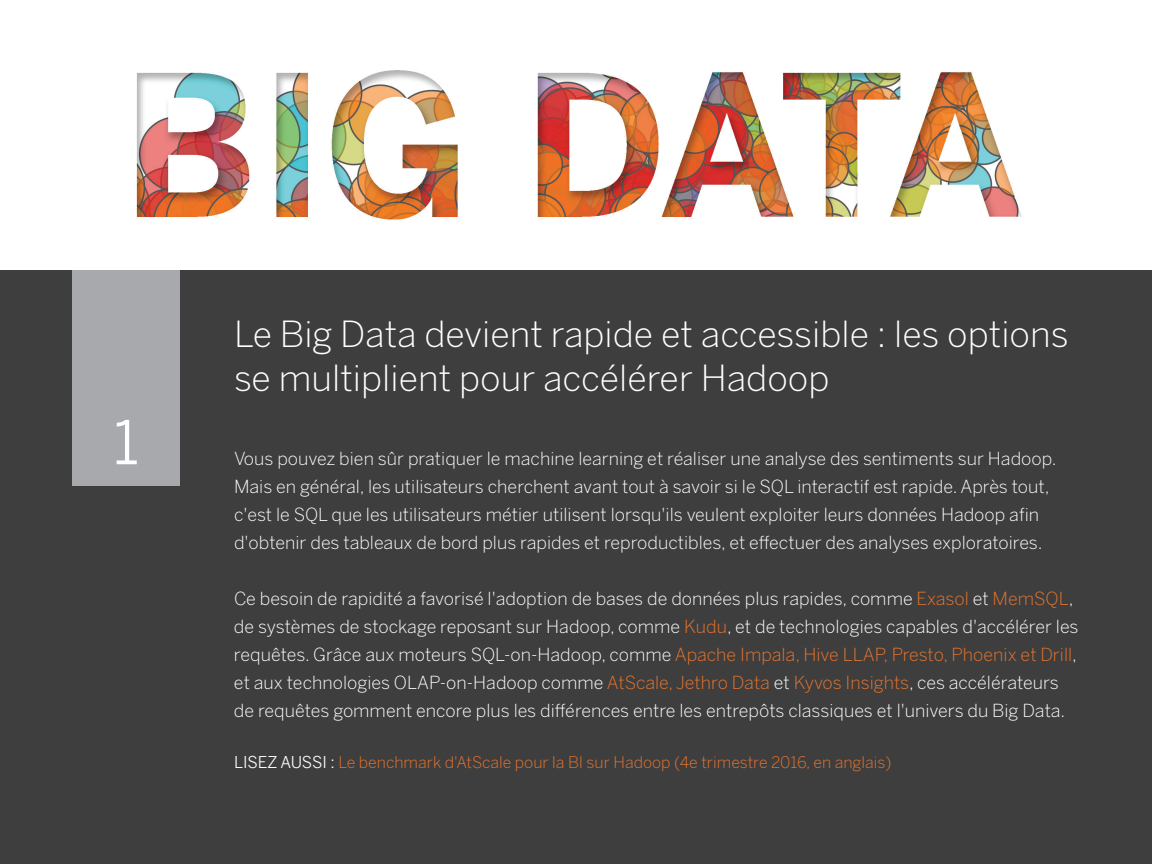
<style>
.page{position:relative;width:1152px;height:864px;background:#3e3e3f}
.page>*{position:absolute;margin:0;border:0;box-sizing:border-box;transform-origin:0 0}
.t1{font:60px "Benton Sans";color:#fff}
.t2{font:300 36px/44px "Benton Sans";color:#fff}
.t3{font:300 18px/28px "Benton Sans";color:#fff}
.t4{font:300 16px "Benton Sans";color:#e9752d}
.s1{color:#e9752d}
.s2{font-weight:400;color:#fff}
</style>
<div class="page">
<div style="left:72px;top:270px;width:108px;height:216px;background:#a8a9ad"></div>
<img style="left:0;top:0;width:1152px;height:270px">
<h1 class="t1" style="left:113px;top:407px;width:27px">1</h1>
<h2 class="t2" style="left:234px;top:311px;width:836px">Le Big Data devient rapide et accessible : les options se multiplient pour accélérer Hadoop</h2>
<p class="t3" style="left:234px;top:444px;width:824px">Vous pouvez bien sûr pratiquer le machine learning et réaliser une analyse des sentiments sur Hadoop.<br>Mais en général, les utilisateurs cherchent avant tout à savoir si le SQL interactif est rapide. Après tout, c'est le SQL que les utilisateurs métier utilisent lorsqu'ils veulent exploiter leurs données Hadoop afin d'obtenir des tableaux de bord plus rapides et reproductibles, et effectuer des analyses exploratoires.</p>
<p class="t3" style="left:234px;top:584px;width:846px">Ce besoin de rapidité a favorisé l'adoption de bases de données plus rapides, comme <span class="s1">Exasol</span> et <span class="s1">MemSQL</span>, de systèmes de stockage reposant sur Hadoop, comme <span class="s1">Kudu</span>, et de technologies capables d'accélérer les requêtes. Grâce aux moteurs SQL-on-Hadoop, comme <span class="s1">Apache Impala, Hive LLAP, Presto, Phoenix et Drill</span>, et aux technologies OLAP-on-Hadoop comme <span class="s1">AtScale, Jethro Data</span> et <span class="s1">Kyvos Insights</span>, ces accélérateurs de requêtes gomment encore plus les différences entre les entrepôts classiques et l'univers du Big Data.</p>
<p class="t4" style="left:234px;top:753px;width:659px"><span class="s2">LISEZ AUSSI :</span> Le benchmark d'AtScale pour la BI sur Hadoop (4e trimestre 2016, en anglais)</p>
</div>
